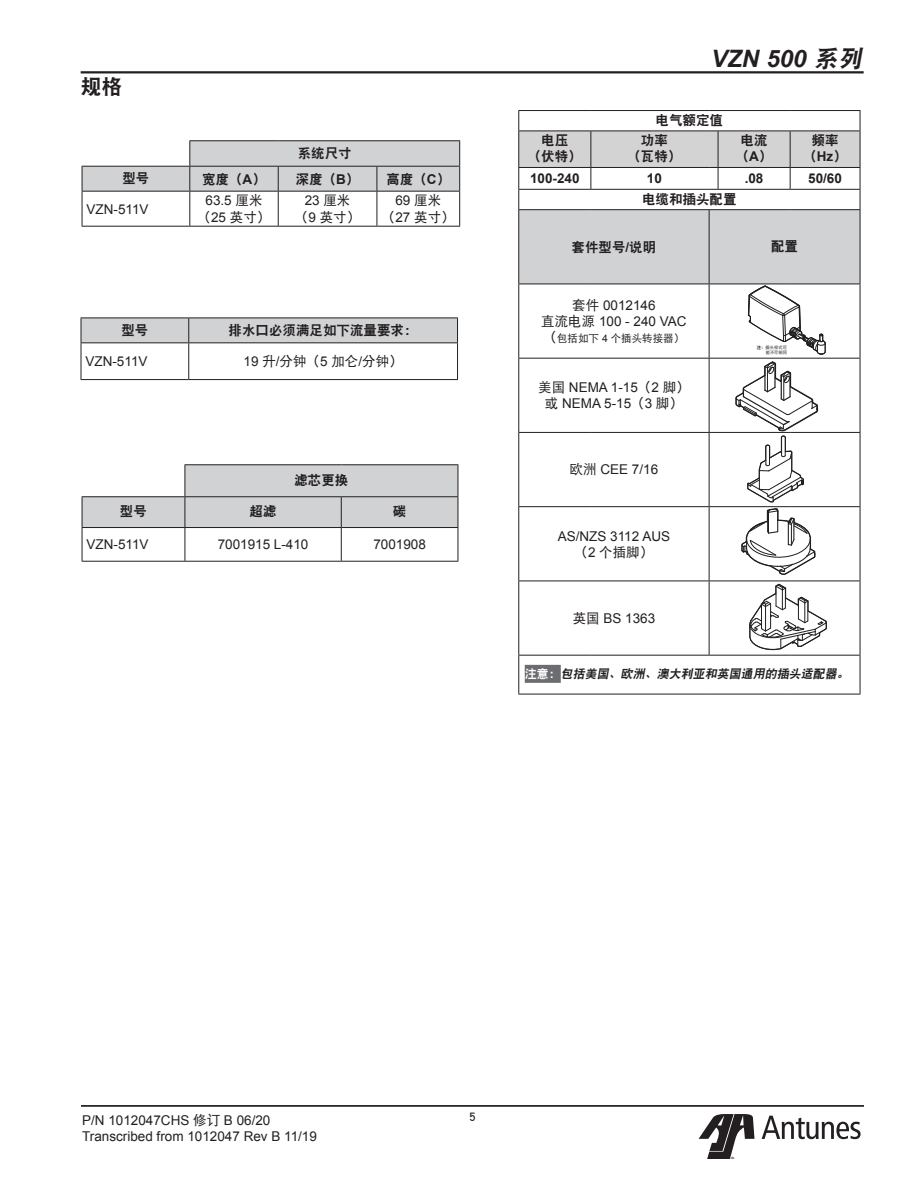
<style>
.page{position:relative;width:918px;height:1188px;background:#fff}
.page>*{position:absolute;margin:0;border:0;box-sizing:border-box;transform-origin:0 0}
.t1{font:italic 700 24px "Arial";color:#231f20}
.Heading_1{font:21px "DFP Hei W9";color:#231f20}
.Table_Body_Centered{font:13.5px/16.2px "Arial";color:#231f20;text-align:center}
.Table_Header{font:13.5px/16.2px "DFP Hei W9";color:#231f20;text-align:center}
.Table_Body_Centered-2{font:13.5px/16.2px "DFP Hei W5";color:#231f20;text-align:center}
.Table_Header-2{font:700 13.5px "Arial";color:#231f20}
.Body{font:13.5px "DFP Hei W9";color:#231f20}
.Note{font:italic 12px "DFP Hei W9";color:#231f20}
.Table_Body_Centered-3{font:10.5px "DFP Hei W5";color:#231f20}
.t2{font:9px "Myriad Pro";color:#231f20}
.t3{font:8.55px "Arial";color:#211e1e}
.t4{font:4.35px/5.1px "DFP Hei W5";color:#211e1e;text-align:right}
.s1{font-family:"Arial";font-weight:700}
.s2{font-family:"DFP Hei W5"}
.s3{font-family:"Arial"}
.s4{font-family:"DFP Hei W9";font-weight:400}
.s5{font-size:13.5px}
.s6{font-family:"DFP Hei W9"}
.s7{font-style:normal;color:#fff}
</style>
<div class="page">
<hr style="left:81px;top:71px;width:783px;height:2px;background:#231f20">
<hr style="left:81px;top:1105px;width:783px;height:2px;background:#231f20">
<svg style="left:699px;top:1114px;width:56px;height:44px"></svg>
<svg style="left:762px;top:1116px;width:99px;height:23px"></svg>
<hr style="left:82px;top:192px;width:1px;height:34px;background:#231f20">
<hr style="left:278px;top:191px;width:99px;height:1px;background:#231f20">
<hr style="left:377px;top:191px;width:83px;height:1px;background:#231f20">
<hr style="left:190px;top:226px;width:88px;height:1px;background:#231f20">
<hr style="left:278px;top:226px;width:99px;height:1px;background:#231f20">
<hr style="left:377px;top:226px;width:83px;height:1px;background:#231f20">
<hr style="left:189px;top:192px;width:1px;height:34px;background:#231f20">
<hr style="left:278px;top:192px;width:1px;height:34px;background:#231f20">
<hr style="left:377px;top:192px;width:1px;height:34px;background:#231f20">
<hr style="left:459px;top:192px;width:1px;height:34px;background:#231f20">
<hr style="left:82px;top:226px;width:108px;height:1px;background:#231f20">
<hr style="left:189px;top:140px;width:89px;height:1px;background:#231f20">
<hr style="left:278px;top:140px;width:99px;height:1px;background:#231f20">
<hr style="left:377px;top:140px;width:83px;height:1px;background:#231f20">
<hr style="left:190px;top:191px;width:88px;height:1px;background:#231f20">
<hr style="left:82px;top:191px;width:108px;height:1px;background:#231f20">
<svg style="left:82px;top:141px;width:378px;height:50px;background:#d1d2d4"></svg>
<hr style="left:82px;top:166px;width:108px;height:1px;background:#231f20">
<hr style="left:81px;top:343px;width:1px;height:36px;background:#231f20">
<hr style="left:189px;top:379px;width:269px;height:1px;background:#231f20">
<hr style="left:188px;top:343px;width:1px;height:36px;background:#231f20">
<hr style="left:457px;top:343px;width:1px;height:36px;background:#231f20">
<hr style="left:81px;top:379px;width:108px;height:1px;background:#231f20">
<svg style="left:81px;top:318px;width:377px;height:25px;background:#c9cacc"></svg>
<hr style="left:81px;top:318px;width:108px;height:1px;background:#231f20">
<hr style="left:860px;top:656px;width:1px;height:38px;background:#231f20">
<hr style="left:518px;top:694px;width:73px;height:1px;background:#231f20">
<hr style="left:591px;top:694px;width:118px;height:1px;background:#231f20">
<hr style="left:718px;top:694px;width:72px;height:1px;background:#231f20">
<hr style="left:790px;top:694px;width:70px;height:1px;background:#231f20">
<hr style="left:518px;top:656px;width:1px;height:38px;background:#231f20">
<div style="left:525px;top:665px;width:36px;height:18px;background:#6c6d70"></div>
<svg style="left:518px;top:110px;width:343px;height:546px"></svg>
<svg style="left:83px;top:465px;width:375px;height:62px;background:#d5d6d8"></svg>
<hr style="left:341px;top:496px;width:117px;height:1px;background:#231f20">
<hr style="left:458px;top:497px;width:1px;height:30px;background:#231f20">
<hr style="left:82px;top:528px;width:1px;height:33px;background:#231f20">
<hr style="left:341px;top:527px;width:117px;height:1px;background:#231f20">
<hr style="left:185px;top:561px;width:156px;height:1px;background:#231f20">
<hr style="left:341px;top:561px;width:117px;height:1px;background:#231f20">
<hr style="left:185px;top:528px;width:1px;height:33px;background:#231f20">
<hr style="left:341px;top:528px;width:1px;height:33px;background:#231f20">
<hr style="left:458px;top:528px;width:1px;height:33px;background:#231f20">
<hr style="left:82px;top:561px;width:103px;height:1px;background:#231f20">
<hr style="left:185px;top:464px;width:156px;height:1px;background:#231f20">
<hr style="left:341px;top:464px;width:117px;height:1px;background:#231f20">
<hr style="left:458px;top:465px;width:1px;height:31px;background:#231f20">
<hr style="left:185px;top:496px;width:156px;height:1px;background:#231f20">
<hr style="left:341px;top:497px;width:1px;height:30px;background:#231f20">
<hr style="left:185px;top:527px;width:156px;height:1px;background:#231f20">
<hr style="left:82px;top:497px;width:1px;height:30px;background:#231f20">
<hr style="left:185px;top:497px;width:1px;height:30px;background:#231f20">
<hr style="left:82px;top:527px;width:103px;height:1px;background:#231f20">
<hr style="left:185px;top:465px;width:1px;height:31px;background:#231f20">
<hr style="left:82px;top:496px;width:103px;height:1px;background:#231f20">
<p class="Heading_1" style="left:81px;top:76px;width:43px">规格</p>
<p class="Table_Header" style="left:298px;top:145px;width:55px">系统尺寸</p>
<p class="Table_Header" style="left:122px;top:170px;width:28px">型号</p>
<p class="Table_Header" style="left:202px;top:171px;width:65px">宽度（<span class="s1">A</span>）</p>
<p class="Table_Header" style="left:296px;top:171px;width:65px">深度（<span class="s1">B</span>）</p>
<p class="Table_Header" style="left:386px;top:171px;width:65px">高度（<span class="s1">C</span>）</p>
<p class="Table_Body_Centered" style="left:87px;top:201px;width:64px">VZN-511V</p>
<p class="Table_Body_Centered" style="left:198px;top:193px;width:74px">63.5 <span class="s2">厘米（</span>25 <span class="s2">英寸）</span></p>
<p class="Table_Body_Centered-2" style="left:295px;top:193px;width:67px"><span class="s3">23</span> 厘米（<span class="s3">9</span> 英寸）</p>
<p class="Table_Body_Centered-2" style="left:382px;top:193px;width:74px"><span class="s3">69</span> 厘米（<span class="s3">27</span> 英寸）</p>
<p class="Table_Header" style="left:121px;top:322px;width:28px">型号</p>
<p class="Table_Header" style="left:229px;top:322px;width:190px">排水口必须满足如下流量要求：</p>
<p class="Table_Body_Centered" style="left:86px;top:353px;width:64px">VZN-511V</p>
<p class="Table_Body_Centered-2" style="left:244px;top:353px;width:161px"><span class="s3">19</span> 升<span class="s3">/</span>分钟（<span class="s3">5</span> 加仑<span class="s3">/</span>分钟）</p>
<p class="Table_Header" style="left:294px;top:472px;width:55px">滤芯更换</p>
<p class="Table_Header" style="left:120px;top:503px;width:28px">型号</p>
<p class="Table_Header" style="left:250px;top:503px;width:28px">超滤</p>
<p class="Table_Header" style="left:393px;top:503px;width:15px">碳</p>
<p class="Table_Body_Centered" style="left:87px;top:537px;width:64px">VZN-511V</p>
<p class="Table_Body_Centered" style="left:218px;top:537px;width:92px">7001915 L-410</p>
<p class="Table_Body_Centered" style="left:373px;top:537px;width:54px">7001908</p>
<h1 class="t1" style="left:711px;top:42px;width:156px">VZN 500 <span class="s4">系列</span></h1>
<p class="Table_Header" style="left:656px;top:112px;width:69px">电气额定值</p>
<p class="Table_Header" style="left:528px;top:132px;width:55px">电压<br>（伏特）</p>
<p class="Table_Header" style="left:627px;top:132px;width:55px">功率<br>（瓦特）</p>
<p class="Table_Header" style="left:736px;top:132px;width:38px">电流（<span class="s1">A</span>）</p>
<p class="Table_Header" style="left:803px;top:132px;width:45px">频率（<span class="s1">Hz</span>）</p>
<p class="Table_Header-2" style="left:530px;top:170px;width:51px">100-240</p>
<p class="Table_Header-2" style="left:647px;top:170px;width:17px">10</p>
<p class="Table_Header-2" style="left:745px;top:170px;width:20px">.08</p>
<p class="Table_Header-2" style="left:808px;top:170px;width:35px">50/60</p>
<p class="Table_Header" style="left:642px;top:191px;width:96px">电缆和插头配置</p>
<p class="Body" style="left:572px;top:240px;width:86px">套件型号<span class="s1">/</span>说明</p>
<p class="Table_Header" style="left:771px;top:238px;width:28px">配置</p>
<p class="Table_Body_Centered" style="left:572px;top:297px;width:85px"><span class="s2">套件</span> 0012146</p>
<p class="Table_Body_Centered" style="left:541px;top:313px;width:147px"><span class="s2">直流电源</span> 100 - 240 VAC</p>
<p class="Table_Body_Centered-3" style="left:544px;top:333px;width:142px"><span class="s5">（</span>包括如下 <span class="s3">4</span> 个插头转接器）</p>
<p class="Table_Body_Centered" style="left:538px;top:379px;width:153px"><span class="s2">美国</span> NEMA 1-15<span class="s2">（</span>2 <span class="s2">脚）或</span> NEMA 5-15<span class="s2">（</span>3 <span class="s2">脚）</span></p>
<p class="Table_Body_Centered" style="left:570px;top:462px;width:90px"><span class="s2">欧洲</span> CEE 7/16</p>
<p class="Table_Body_Centered" style="left:558px;top:528px;width:114px">AS/NZS 3112 AUS<span class="s2">（</span>2 <span class="s2">个插脚）</span></p>
<p class="Table_Body_Centered" style="left:573px;top:610px;width:84px"><span class="s2">英国</span> BS 1363</p>
<p class="t4" style="left:757px;top:345px;width:32px"><span class="s6">注：</span>插头样式可能不尽相同</p>
<p class="Note" style="left:525px;top:668px;width:328px"><span class="s7">注意：</span>包括美国、欧洲、澳大利亚和英国通用的插头适配器。</p>
<p class="t3" style="left:770px;top:676px;width:13px">UK</p>
<p class="Table_Body_Centered" style="left:82px;top:1112px;width:190px">P/N 1012047CHS <span class="s2">修订</span> B 06/20</p>
<p class="Table_Body_Centered-2" style="left:469px;top:1108px;width:8px">5</p>
<p class="Table_Body_Centered" style="left:82px;top:1129px;width:236px">Transcribed from 1012047 Rev B 11/19</p>
<p class="t2" style="left:731px;top:1155px;width:5px">®</p>
</div>
